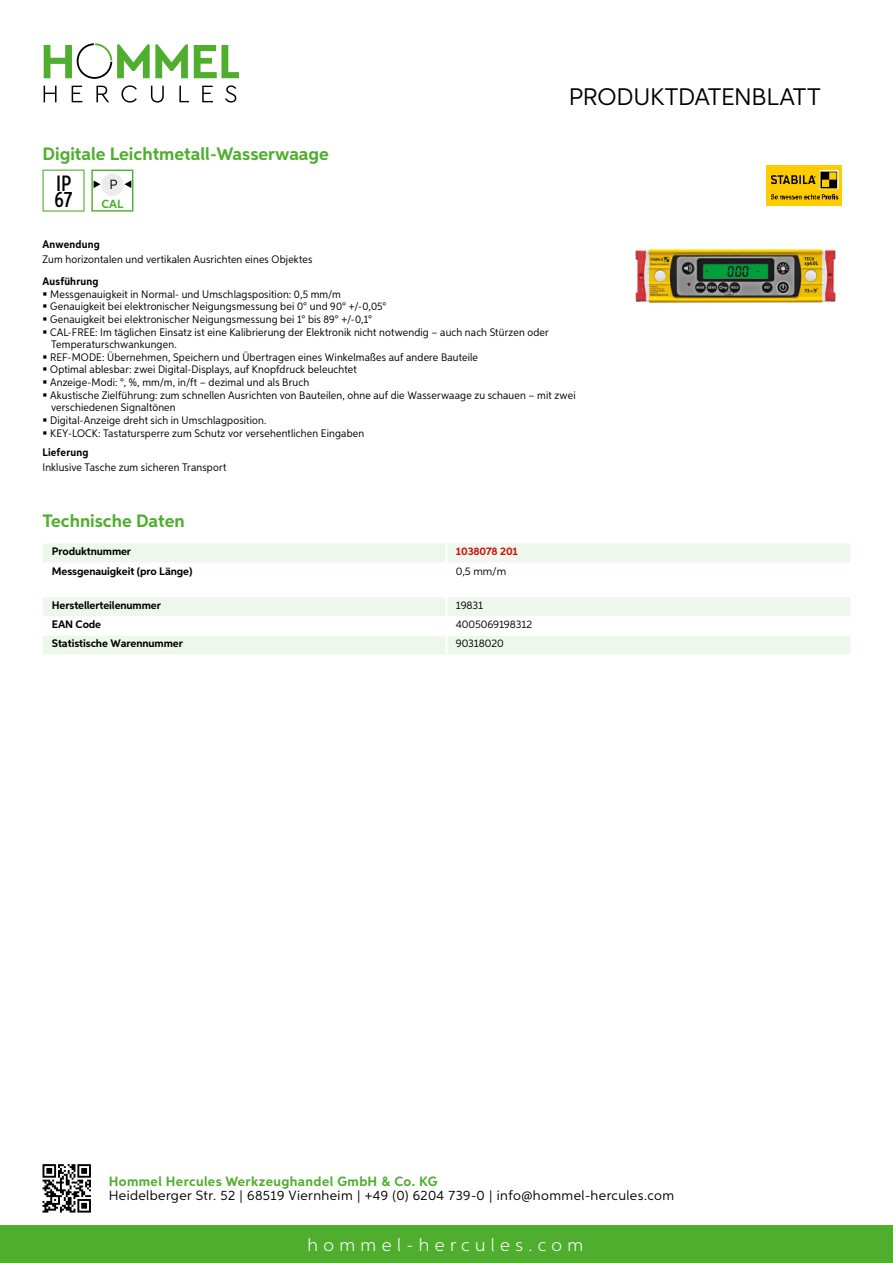
<style>
.page{position:relative;width:893px;height:1263px;background:#fff}
.page>*{position:absolute;margin:0;border:0;box-sizing:border-box;transform-origin:0 0}
.t1{font:24px "Aspira";letter-spacing:-.01em;color:#000}
.t2{font:500 22.2px/16.4px "Aspira XX Nar";color:#000}
.t3{font:700 18px "Aspira";color:#50ae2f}
.t4{font:300 18px "Aspira";letter-spacing:.3em;color:#fff}
.t5{font:13.5px "Aspira";letter-spacing:.03em;color:#000}
.t6{font:700 13.5px "Aspira";letter-spacing:.03em;color:#50ae2f}
.t7{font:13.35px "Aspira";color:#000}
.t8{font:700 11.85px "Aspira";color:#50ae2f}
.t9{font:10.95px/12.6px "Aspira Nar";letter-spacing:.015em;color:#000}
.t10{font:700 10.95px "Aspira";letter-spacing:-.01em;color:#000}
.t11{font:10.95px "Aspira";letter-spacing:-.01em;color:#000}
.t12{font:700 10.95px "Aspira Nar";letter-spacing:.02em;color:#000}
.t13{font:700 10.95px "Aspira";letter-spacing:-.01em;color:#cd1013}
</style>
<div class="page">
<div style="left:0;top:1226px;width:893px;height:37px;background:#50ae2f"></div>
<svg style="left:43px;top:1164px;width:48px;height:48px"></svg>
<svg style="left:194px;top:45px;width:45px;height:33px"></svg>
<svg style="left:44px;top:43px;width:144px;height:36px"></svg>
<svg style="left:44px;top:86px;width:13px;height:16px"></svg>
<svg style="left:72px;top:86px;width:10px;height:16px"></svg>
<svg style="left:96px;top:86px;width:13px;height:16px"></svg>
<svg style="left:121px;top:85px;width:16px;height:18px"></svg>
<svg style="left:151px;top:86px;width:13px;height:17px"></svg>
<svg style="left:179px;top:86px;width:10px;height:16px"></svg>
<svg style="left:202px;top:86px;width:11px;height:16px"></svg>
<svg style="left:225px;top:85px;width:11px;height:18px"></svg>
<div style="left:43px;top:544px;width:807px;height:18px;background:#eef7eb"></div>
<svg style="left:43px;top:597px;width:807px;height:58px"></svg>
<hr style="left:445px;top:635px;width:3px;height:20px;background:#fff">
<svg style="left:43px;top:170px;width:42px;height:42px"></svg>
<div style="left:91px;top:170px;width:42px;height:42px;border:1px solid #50ae2f"></div>
<div style="left:101px;top:173px;width:23px;height:23px;background:#ececec;border-radius:50%"></div>
<svg style="left:124px;top:180px;width:7px;height:8px"></svg>
<svg style="left:94px;top:180px;width:6px;height:8px"></svg>
<img style="left:635px;top:248px;width:201px;height:56px">
<img style="left:766px;top:166px;width:76px;height:40px">
<h3 class="t3" style="left:43px;top:142px;width:288px">Digitale Leichtmetall-Wasserwaage</h3>
<h2 class="t2" style="left:55px;top:175px;width:19px">IP<br>67</h2>
<p class="t7" style="left:109px;top:176px;width:10px">P</p>
<p class="t8" style="left:101px;top:196px;width:23px">CAL</p>
<h1 class="t1" style="left:569px;top:82px;width:253px">Produktdatenblatt</h1>
<p class="t12" style="left:43px;top:237px;width:59px">Anwendung</p>
<p class="t9" style="left:43px;top:252px;width:271px">Zum horizontalen und vertikalen Ausrichten eines Objektes</p>
<p class="t12" style="left:43px;top:274px;width:58px">Ausführung</p>
<p class="t9" style="left:50px;top:287px;width:527px">Messgenauigkeit in Normal- und Umschlagsposition: 0,5 mm/m<br>Genauigkeit bei elektronischer Neigungsmessung bei 0° und 90° +/-0,05°<br>Genauigkeit bei elektronischer Neigungsmessung bei 1° bis 89° +/-0,1°<br>CAL-FREE: Im täglichen Einsatz ist eine Kalibrierung der Elektronik nicht notwendig – auch nach Stürzen oder Temperaturschwankungen.<br>REF-MODE: Übernehmen, Speichern und Übertragen eines Winkelmaßes auf andere Bauteile<br>Optimal ablesbar: zwei Digital-Displays, auf Knopfdruck beleuchtet<br>Anzeige-Modi: °, %, mm/m, in/ft – dezimal und als Bruch<br>Akustische Zielführung: zum schnellen Ausrichten von Bauteilen, ohne auf die Wasserwaage zu schauen – mit zwei verschiedenen Signaltönen<br>Digital-Anzeige dreht sich in Umschlagposition.<br>KEY-LOCK: Tastatursperre zum Schutz vor versehentlichen Eingaben</p>
<p class="t12" style="left:43px;top:445px;width:47px">Lieferung</p>
<p class="t9" style="left:43px;top:461px;width:185px">Inklusive Tasche zum sicheren Transport</p>
<h3 class="t3" style="left:43px;top:509px;width:144px">Technische Daten</h3>
<p class="t10" style="left:52px;top:545px;width:81px">Produktnummer</p>
<p class="t13" style="left:456px;top:545px;width:64px">1038078 201</p>
<p class="t10" style="left:52px;top:564px;width:142px">Messgenauigkeit (pro Länge)</p>
<p class="t11" style="left:456px;top:564px;width:52px">0,5 mm/m</p>
<p class="t10" style="left:52px;top:599px;width:111px">Herstellerteilenummer</p>
<p class="t11" style="left:456px;top:599px;width:29px">19831</p>
<p class="t10" style="left:52px;top:618px;width:51px">EAN Code</p>
<p class="t11" style="left:456px;top:618px;width:78px">4005069198312</p>
<p class="t10" style="left:52px;top:637px;width:132px">Statistische Warennummer</p>
<p class="t11" style="left:456px;top:637px;width:49px">90318020</p>
<p class="t6" style="left:109px;top:1172px;width:330px">Hommel Hercules Werkzeughandel GmbH &amp; Co. KG</p>
<p class="t5" style="left:109px;top:1187px;width:567px">Heidelberger Str. 52 | 68519 Viernheim | +49 (0) 6204 739-0 | info@hommel-hercules.com</p>
<h3 class="t4" style="left:307px;top:1234px;width:277px">hommel-hercules.com</h3>
</div>
